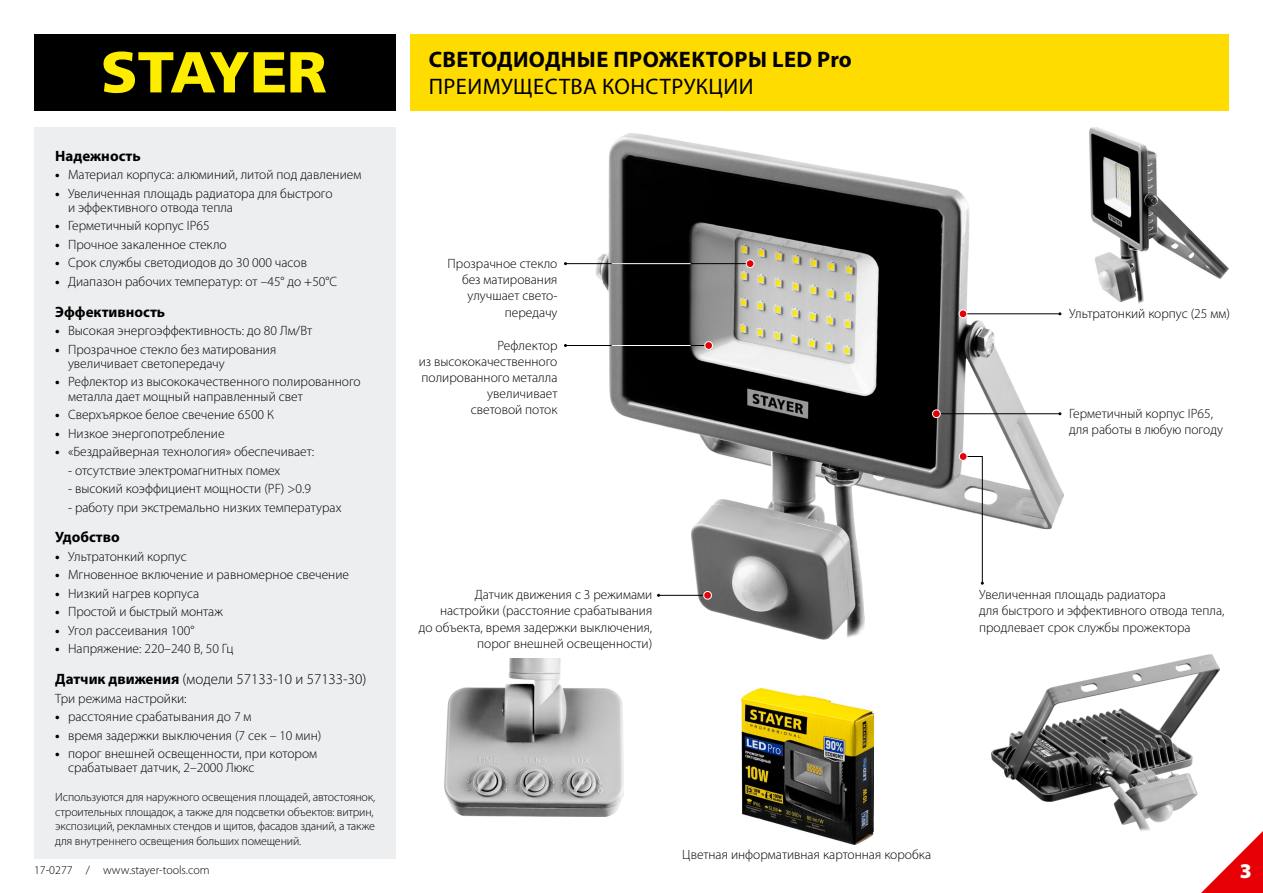
<style>
.page{position:relative;width:1263px;height:893px;background:#fff}
.page>*{position:absolute;margin:0;border:0;box-sizing:border-box;transform-origin:0 0}
.t1{font:700 22.5px "Myriad Pro";letter-spacing:.02em;color:#000}
.t2{font:22.5px "Myriad Pro";letter-spacing:.02em;color:#000}
.t3{font:900 21px "Myriad Pro";color:#fff}
.t4{font:300 15px "Myriad Pro";color:#000}
.t5{font:700 15px "Myriad Pro";color:#000}
.t6{font:300 13.5px/16.2px "Myriad Pro";color:#000}
.t7{font:300 12px/14.4px "Myriad Pro";letter-spacing:-.01em;color:#000}
.s1{font-weight:700}
</style>
<div class="page">
<div style="left:410px;top:34px;width:819px;height:77px;background:#ffdc00"></div>
<div style="left:34px;top:127px;width:361px;height:732px;background:#edeeef"></div>
<svg style="left:1201px;top:831px;width:62px;height:62px"></svg>
<img style="left:595px;top:134px;width:468px;height:506px">
<img style="left:992px;top:654px;width:227px;height:178px">
<img style="left:444px;top:658px;width:179px;height:159px">
<img style="left:1089px;top:127px;width:140px;height:177px">
<hr style="left:964px;top:313px;width:96px;height:1px;background:#000">
<hr style="left:565px;top:263px;width:185px;height:1px;background:#000">
<hr style="left:565px;top:345px;width:144px;height:1px;background:#000">
<hr style="left:658px;top:595px;width:50px;height:1px;background:#000">
<hr style="left:612px;top:263px;width:79px;height:1px;background:#fff">
<hr style="left:612px;top:345px;width:79px;height:1px;background:#fff">
<hr style="left:936px;top:413px;width:124px;height:1px;background:#000">
<hr style="left:982px;top:456px;width:1px;height:127px;background:#000">
<svg style="left:967px;top:456px;width:16px;height:1px"></svg>
<div style="left:959px;top:310px;width:8px;height:8px;background:#e60005;border-radius:50%"></div>
<div style="left:959px;top:310px;width:8px;height:8px;border:1px solid #fff;border-radius:50%"></div>
<div style="left:746px;top:260px;width:8px;height:7px;background:#e60005;border-radius:50%"></div>
<div style="left:746px;top:259px;width:8px;height:9px;border:1px solid #fff;border-radius:50%"></div>
<div style="left:705px;top:342px;width:7px;height:7px;background:#e60005;border-radius:50%"></div>
<div style="left:704px;top:341px;width:9px;height:9px;border:1px solid #fff;border-radius:50%"></div>
<div style="left:704px;top:591px;width:7px;height:8px;background:#e60005;border-radius:50%"></div>
<div style="left:703px;top:591px;width:9px;height:9px;border:1px solid #fff;border-radius:50%"></div>
<div style="left:932px;top:410px;width:8px;height:8px;background:#e60005;border-radius:50%"></div>
<div style="left:932px;top:409px;width:9px;height:9px;border:1px solid #fff;border-radius:50%"></div>
<div style="left:959px;top:453px;width:8px;height:7px;background:#e60005;border-radius:50%"></div>
<div style="left:959px;top:452px;width:8px;height:9px;border:1px solid #fff;border-radius:50%"></div>
<div style="left:34px;top:34px;width:361px;height:77px;background:#000"></div>
<svg style="left:104px;top:51px;width:222px;height:42px"></svg>
<img style="left:742px;top:688px;width:132px;height:157px">
<p class="t5" style="left:55px;top:146px;width:87px">Надежность</p>
<p class="t6" style="left:55px;top:166px;width:308px"><span class="s1">•</span> Материал корпуса: алюминий, литой под давлением</p>
<p class="t6" style="left:68px;top:186px;width:266px;line-height:14.2px;text-indent:-13px"><span class="s1">•</span> Увеличенная площадь радиатора для быстрого и эффективного отвода тепла</p>
<p class="t6" style="left:55px;top:218px;width:156px"><span class="s1">•</span> Герметичный корпус IP65</p>
<p class="t6" style="left:55px;top:236px;width:173px"><span class="s1">•</span> Прочное закаленное стекло</p>
<p class="t6" style="left:55px;top:255px;width:253px"><span class="s1">•</span> Срок службы светодиодов до 30 000 часов</p>
<p class="t6" style="left:55px;top:273px;width:283px"><span class="s1">•</span> Диапазон рабочих температур: от –45° до +50°C</p>
<p class="t5" style="left:55px;top:302px;width:111px">Эффективность</p>
<p class="t6" style="left:55px;top:322px;width:258px"><span class="s1">•</span> Высокая энергоэффективность: до 80 Лм/Вт</p>
<p class="t6" style="left:68px;top:342px;width:210px;line-height:14.2px;text-indent:-13px"><span class="s1">•</span> Прозрачное стекло без матирования увеличивает светопередачу</p>
<p class="t6" style="left:68px;top:375px;width:294px;line-height:14.2px;text-indent:-13px"><span class="s1">•</span> Рефлектор из высококачественного полированного металла дает мощный направленный свет</p>
<p class="t6" style="left:55px;top:406px;width:220px"><span class="s1">•</span> Сверхъяркое белое свечение 6500 К</p>
<p class="t6" style="left:55px;top:425px;width:171px"><span class="s1">•</span> Низкое энергопотребление</p>
<p class="t6" style="left:55px;top:443px;width:261px"><span class="s1">•</span> «Бездрайверная технология» обеспечивает:</p>
<p class="t6" style="left:68px;top:462px;width:214px">- отсутствие электромагнитных помех</p>
<p class="t6" style="left:68px;top:480px;width:245px">- высокий коэффициент мощности (PF) &gt;0.9</p>
<p class="t6" style="left:68px;top:499px;width:275px">- работу при экстремально низких температурах</p>
<p class="t5" style="left:55px;top:527px;width:66px">Удобство</p>
<p class="t6" style="left:55px;top:548px;width:133px"><span class="s1">•</span> Ультратонкий корпус</p>
<p class="t6" style="left:55px;top:567px;width:295px"><span class="s1">•</span> Мгновенное включение и равномерное свечение</p>
<p class="t6" style="left:55px;top:585px;width:145px"><span class="s1">•</span> Низкий нагрев корпуса</p>
<p class="t6" style="left:55px;top:604px;width:169px"><span class="s1">•</span> Простой и быстрый монтаж</p>
<p class="t6" style="left:55px;top:622px;width:141px"><span class="s1">•</span> Угол рассеивания 100°</p>
<p class="t6" style="left:55px;top:641px;width:180px"><span class="s1">•</span> Напряжение: 220–240 В, 50 Гц</p>
<p class="t4" style="left:55px;top:670px;width:313px"><span class="s1">Датчик движения</span> (модели 57133-10 и 57133-30)</p>
<p class="t6" style="left:55px;top:690px;width:133px">Три режима настройки:</p>
<p class="t6" style="left:55px;top:708px;width:198px"><span class="s1">•</span> расстояние срабатывания до 7 м</p>
<p class="t6" style="left:55px;top:727px;width:268px"><span class="s1">•</span> время задержки выключения (7 сек – 10 мин)</p>
<p class="t6" style="left:68px;top:746px;width:251px;line-height:14.2px;text-indent:-13px"><span class="s1">•</span> порог внешней освещенности, при котором срабатывает датчик, 2–2000 Люкс</p>
<p class="t7" style="left:55px;top:790px;width:321px">Используются для наружного освещения площадей, автостоянок, строительных площадок, а также для подсветки объектов: витрин, экспозиций, рекламных стендов и щитов, фасадов зданий, а также для внутреннего освещения больших помещений.</p>
<h1 class="t1" style="left:429px;top:45px;width:425px">СВЕТОДИОДНЫЕ ПРОЖЕКТОРЫ LED Pro</h1>
<h1 class="t2" style="left:429px;top:73px;width:326px">ПРЕИМУЩЕСТВА КОНСТРУКЦИИ</h1>
<p class="t6" style="left:448px;top:255px;width:111px;text-align:right">Прозрачное стекло без матирования улучшает свето&shy;передачу</p>
<p class="t6" style="left:419px;top:337px;width:140px;text-align:right">Рефлектор<br>из высококачественного полированного металла увеличивает<br>световой поток</p>
<p class="t6" style="left:419px;top:586px;width:235px;text-align:right">Датчик движения с 3 режимами настройки (расстояние срабатывания<br>до объекта, время задержки выключения, порог внешней освещенности)</p>
<p class="t6" style="left:682px;top:846px;width:250px">Цветная информативная картонная коробка</p>
<p class="t6" style="left:1069px;top:305px;width:162px">Ультратонкий корпус (25 мм)</p>
<p class="t6" style="left:1069px;top:405px;width:155px">Герметичный корпус IP65, для работы в любую погоду</p>
<p class="t6" style="left:979px;top:586px;width:247px">Увеличенная площадь радиатора<br>для быстрого и эффективного отвода тепла, продлевает срок службы прожектора</p>
<p class="t7" style="left:34px;top:862px;width:177px">17-0277 / www.stayer-tools.com</p>
<h2 class="t3" style="left:1240px;top:856px;width:14px">3</h2>
</div>
